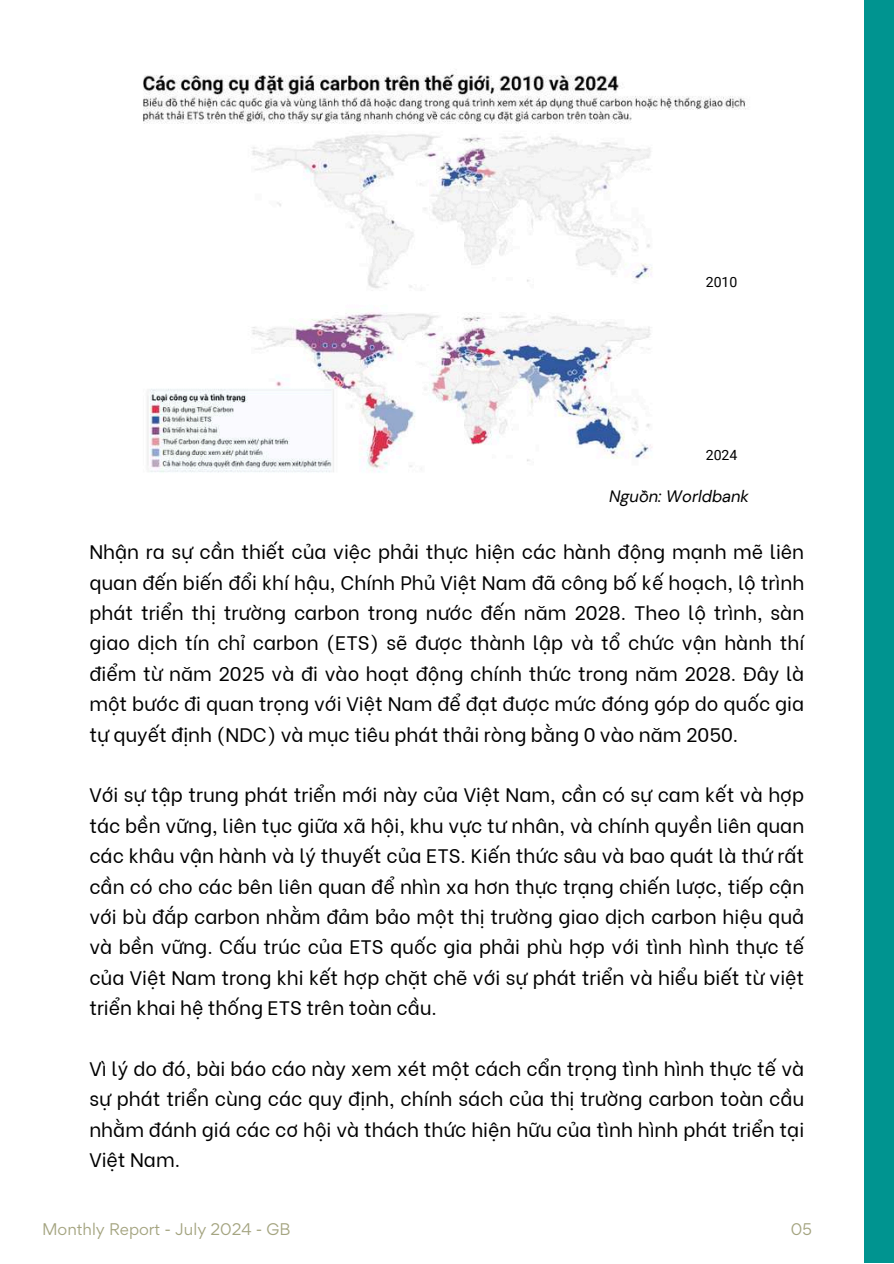
<style>
.page{position:relative;width:894px;height:1264px;background:#fff}
.page>*{position:absolute;margin:0;border:0;box-sizing:border-box;transform-origin:0 0}
.t1{font:19.5px/30.3px "Be Vietnam";color:#000;text-align:justify}
.t2{font:italic 16.5px "DM Sans";color:#000}
.t3{font:15px "Gordita";color:#a4a480}
.t4{font:14.1px "Roboto";color:#000}
</style>
<div class="page">
<div style="left:864px;top:0;width:29px;height:1263px;background:#009490"></div>
<img style="left:143px;top:73px;width:603px;height:400px">
<p class="t4" style="left:705px;top:274px;width:33px">2010</p>
<p class="t4" style="left:705px;top:447px;width:33px">2024</p>
<p class="t2" style="left:609px;top:485px;width:141px">Nguồn: Worldbank</p>
<p class="t1" style="left:89px;top:535px;width:716px">Nhận ra sự cần thiết của việc phải thực hiện các hành động mạnh mẽ liên quan đến biến đổi khí hậu, Chính Phủ Việt Nam đã công bố kế hoạch, lộ trình phát triển thị trường carbon trong nước đến năm 2028. Theo lộ trình, sàn giao dịch tín chỉ carbon (ETS) sẽ được thành lập và tổ chức vận hành thí điểm từ năm 2025 và đi vào hoạt động chính thức trong năm 2028. Đây là một bước đi quan trọng với Việt Nam để đạt được mức đóng góp do quốc gia tự quyết định (NDC) và mục tiêu phát thải ròng bằng 0 vào năm 2050.</p>
<p class="t1" style="left:89px;top:778px;width:716px">Với sự tập trung phát triển mới này của Việt Nam, cần có sự cam kết và hợp tác bền vững, liên tục giữa xã hội, khu vực tư nhân, và chính quyền liên quan các khâu vận hành và lý thuyết của ETS. Kiến thức sâu và bao quát là thứ rất cần có cho các bên liên quan để nhìn xa hơn thực trạng chiến lược, tiếp cận với bù đắp carbon nhằm đảm bảo một thị trường giao dịch carbon hiệu quả và bền vững. Cấu trúc của ETS quốc gia phải phù hợp với tình hình thực tế của Việt Nam trong khi kết hợp chặt chẽ với sự phát triển và hiểu biết từ việt triển khai hệ thống ETS trên toàn cầu.</p>
<p class="t1" style="left:89px;top:1051px;width:716px">Vì lý do đó, bài báo cáo này xem xét một cách cẩn trọng tình hình thực tế và sự phát triển cùng các quy định, chính sách của thị trường carbon toàn cầu nhằm đánh giá các cơ hội và thách thức hiện hữu của tình hình phát triển tại Việt Nam.</p>
<p class="t3" style="left:42px;top:1218px;width:250px">Monthly Report - July 2024 - GB</p>
<p class="t3" style="left:790px;top:1218px;width:23px">05</p>
</div>
